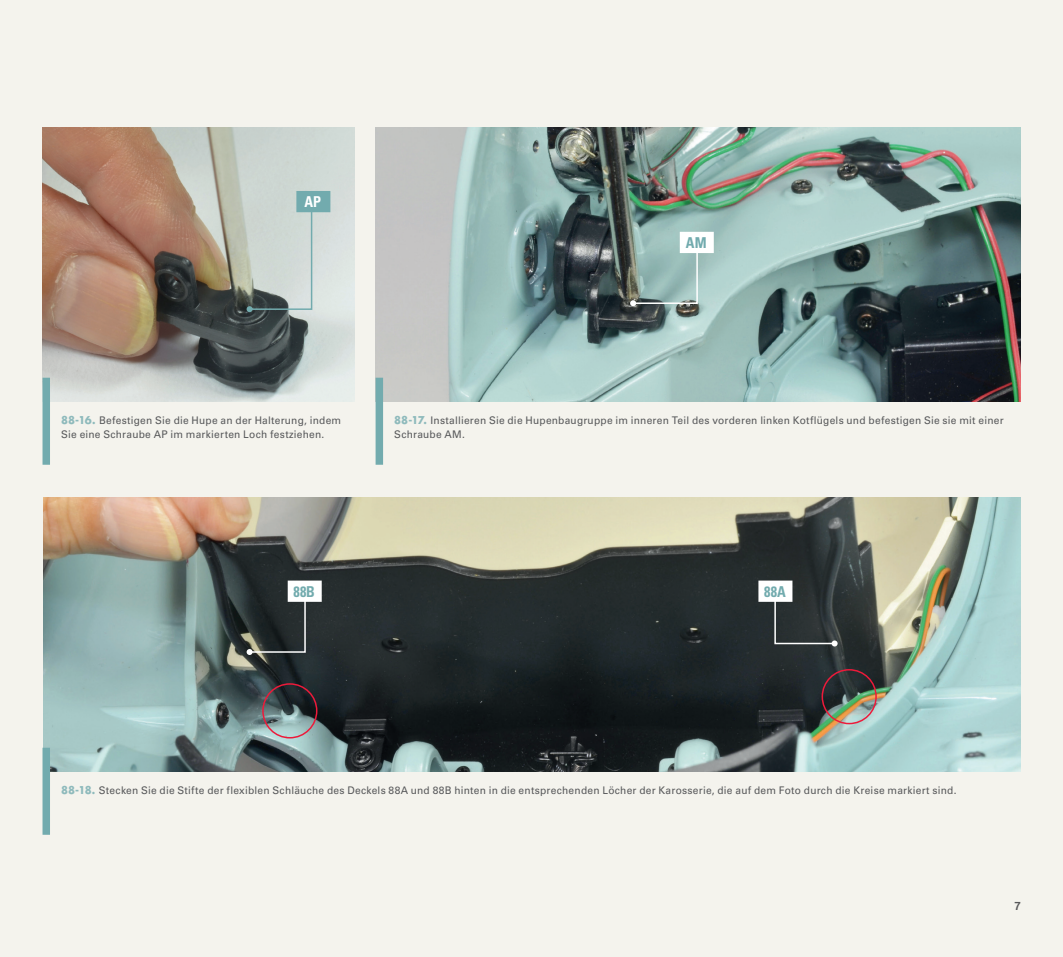
<style>
.page{position:relative;width:1063px;height:957px;background:#f4f3ed}
.page>*{position:absolute;margin:0;border:0;box-sizing:border-box;transform-origin:0 0}
.MONTAGGIO_step_codic{font:700 condensed 15px "Univers LT Std";letter-spacing:.005em;color:#72abae;scale:.95 1}
.MONTAGGIO_step_codic-2{font:700 condensed 15px "Univers LT Std";color:#fff;scale:.95 1}
.t1{font:12px "Coolvetica Rg";color:#57585a}
.MONTAGGIO_DIDA{font:10.5px/13.5px "Univers LT Std";letter-spacing:.02em;color:#57585a}
.s1{font-family:"Futura Std";font-weight:700;color:#8ebabc}
</style>
<div class="page">
<img style="left:43px;top:497px;width:977px;height:275px">
<div style="left:43px;top:747px;width:7px;height:88px;background:#72abae"></div>
<img style="left:376px;top:128px;width:644px;height:274px">
<img style="left:43px;top:128px;width:311px;height:274px">
<div style="left:376px;top:378px;width:7px;height:87px;background:#72abae"></div>
<div style="left:43px;top:378px;width:7px;height:87px;background:#72abae"></div>
<svg style="left:247px;top:191px;width:83px;height:121px;background:#becbc7"></svg>
<svg style="left:630px;top:232px;width:84px;height:74px;background:#a5c0bb"></svg>
<div style="left:262px;top:683px;width:55px;height:55px;border:2px solid #ed1a3a;border-radius:50%"></div>
<div style="left:822px;top:669px;width:55px;height:55px;border:2px solid #ed1a3a;border-radius:50%"></div>
<svg style="left:758px;top:580px;width:80px;height:66px;background:#4f5556"></svg>
<svg style="left:247px;top:580px;width:75px;height:75px;background:#4a4f50"></svg>
<p class="MONTAGGIO_step_codic-2" style="left:305px;top:192px;width:19px">AP</p>
<p class="MONTAGGIO_step_codic" style="left:686px;top:233px;width:23px">AM</p>
<p class="MONTAGGIO_DIDA" style="left:61px;top:414px;width:281px"><span class="s1">88-16.</span> Befestigen Sie die Hupe an der Halterung, indem<br>Sie eine Schraube AP im markierten Loch festziehen.</p>
<p class="MONTAGGIO_DIDA" style="left:394px;top:414px;width:611px"><span class="s1">88-17.</span> Installieren Sie die Hupenbaugruppe im inneren Teil des vorderen linken Kotflügels und befestigen Sie sie mit einer<br>Schraube AM.</p>
<p class="MONTAGGIO_step_codic" style="left:293px;top:582px;width:24px">88B</p>
<p class="MONTAGGIO_step_codic" style="left:764px;top:582px;width:24px">88A</p>
<p class="MONTAGGIO_DIDA" style="left:61px;top:784px;width:897px"><span class="s1">88-18.</span> Stecken Sie die Stifte der flexiblen Schläuche des Deckels 88A und 88B hinten in die entsprechenden Löcher der Karosserie, die auf dem Foto durch die Kreise markiert sind.</p>
<p class="t1" style="left:1015px;top:898px;width:7px">7</p>
</div>
